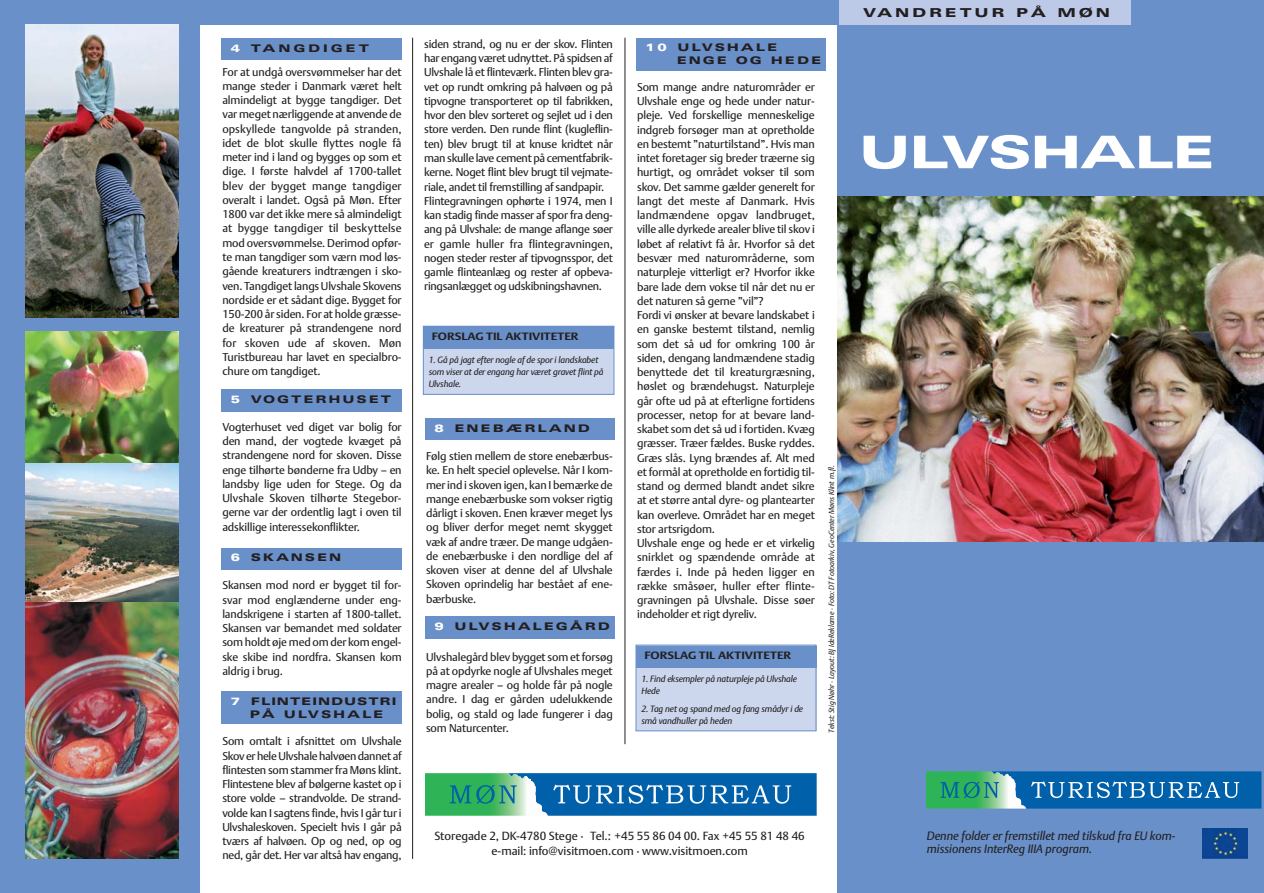
<style>
.page{position:relative;width:1264px;height:893px;background:#fff}
.page>*{position:absolute;margin:0;border:0;box-sizing:border-box;transform-origin:0 0}
.t1{font:900 expanded 45px "Univers";letter-spacing:-.035em;color:#fff;scale:1.2 1}
.t2{font:900 expanded 12.3px "Univers";letter-spacing:.185em;color:#231f20;scale:1.2 1}
.t3{font:italic 12px/13.5px "DTL Argo T";color:#231f20}
.t4{font:11.7px/15px "DTL Argo T";color:#231f20;text-align:center}
.t5{font:11.25px/14.2px "DTL Argo T";letter-spacing:-.01em;color:#231f20;text-align:justify}
.t6{font:900 expanded 10.5px/12.6px "Univers";letter-spacing:.15em;color:#231f20;scale:1.2 1}
.t7{font:700 10.5px "DTL Argo T";color:#231f20;scale:1.2 1}
.t8{font:900 expanded 10.5px/12.6px "Univers";letter-spacing:.075em;color:#231f20;text-align:center;scale:1.2 1}
.t9{font:900 expanded 10.5px "Univers";letter-spacing:.22em;color:#231f20;scale:1.2 1}
.t10{font:italic 9px/12px "DTL Argo T";letter-spacing:-.015em;color:#231f20}
.t11{font:italic 7.5px "DTL Argo T";letter-spacing:-.005em;color:#231f20}
.s1{color:#fff}
</style>
<div class="page">
<img style="left:0;top:0;width:1264px;height:892px">
<p class="t9" style="left:231px;top:44px;width:117px"><span class="s1">4</span> TANGDIGET</p>
<p class="t5" style="left:222px;top:66px;width:181px">For at undgå oversvømmelser har det mange steder i Danmark været helt almindeligt at bygge tangdiger. Det var meget nærliggende at anvende de opskyllede tangvolde på stranden, idet de blot skulle flyttes nogle få meter ind i land og bygges op som et dige. I første halvdel af 1700-tallet blev der bygget mange tangdiger overalt i landet. Også på Møn. Efter 1800 var det ikke mere så almindeligt at bygge tangdiger til beskyttelse mod oversvømmelse. Derimod opfør&shy;te man tangdiger som værn mod løs&shy;gående kreaturers indtrængen i sko&shy;ven. Tangdiget langs Ulvshale Skovens nordside er et sådant dige. Bygget for 150-200 år siden. For at holde græsse&shy;de kreaturer på strandengene nord for skoven ude af skoven. Møn Turistbureau har lavet en specialbro&shy;chure om tangdiget.</p>
<p class="t6" style="left:231px;top:393px;width:135px"><span class="s1">5</span> VOGTERHUSET</p>
<p class="t5" style="left:222px;top:421px;width:181px">Vogterhuset ved diget var bolig for den mand, der vogtede kvæget på strandengene nord for skoven. Disse enge tilhørte bønderne fra Udby – en landsby lige uden for Stege. Og da Ulvshale Skoven tilhørte Stegebor&shy;gerne var der ordentlig lagt i oven til adskillige interessekonflikter.</p>
<p class="t6" style="left:231px;top:552px;width:94px"><span class="s1">6</span> SKANSEN</p>
<p class="t5" style="left:222px;top:579px;width:181px">Skansen mod nord er bygget til for&shy;svar mod englænderne under eng&shy;landskrigene i starten af 1800-tallet.<br>Skansen var bemandet med soldater som holdt øje med om der kom engel&shy;ske skibe ind nordfra. Skansen kom aldrig i brug.</p>
<p class="t8" style="left:231px;top:696px;width:140px"><span class="s1">7</span> FLINTEINDUSTRI<br>PÅ ULVSHALE</p>
<p class="t5" style="left:222px;top:735px;width:181px">Som omtalt i afsnittet om Ulvshale Skov er hele Ulvshale halvøen dannet af flintesten som stammer fra Møns klint.<br>Flintestene blev af bølgerne kastet op i store volde – strandvolde. De strand&shy;volde kan I sagtens finde, hvis I går tur i Ulvshaleskoven. Specielt hvis I går på tværs af halvøen. Op og ned, op og ned, går det. Her var altså hav engang,</p>
<p class="t5" style="left:424px;top:38px;width:190px;text-align:left">siden strand, og nu er der skov. Flinten har engang været udnyttet. På spidsen af Ulvshale lå et flinteværk. Flinten blev gra&shy;vet op rundt omkring på halvøen og på tipvogne transporteret op til fabrikken, hvor den blev sorteret og sejlet ud i den store verden. Den runde flint (kugleflin&shy;ten) blev brugt til at knuse kridtet når man skulle lave cement på cementfabrik&shy;kerne. Noget flint blev brugt til vejmate&shy;riale, andet til fremstilling af sandpapir.<br>Flintegravningen ophørte i 1974, men I kan stadig finde masser af spor fra deng&shy;ang på Ulvshale: de mange aflange søer er gamle huller fra flintegravningen, nogen steder rester af tipvognsspor, det gamle flinteanlæg og rester af opbeva&shy;ringsanlægget og udskibningshavnen.</p>
<p class="t7" style="left:432px;top:331px;width:124px">FORSLAG TIL AKTIVITETER</p>
<p class="t10" style="left:429px;top:354px;width:176px">1. Gå på jagt efter nogle af de spor i landskabet som viser at der engang har været gravet flint på<br>Ulvshale.</p>
<p class="t6" style="left:434px;top:423px;width:131px"><span class="s1">8</span> ENEBÆRLAND</p>
<p class="t5" style="left:426px;top:450px;width:188px">Følg stien mellem de store enebærbus&shy;ke. En helt speciel oplevelse. Når I kom&shy;mer ind i skoven igen, kan I bemærke de mange enebærbuske som vokser rigtig dårligt i skoven. Enen kræver meget lys og bliver derfor meget nemt skygget væk af andre træer. De mange udgåen&shy;de enebærbuske i den nordlige del af skoven viser at denne del af Ulvshale Skoven oprindelig har bestået af ene&shy;bærbuske.</p>
<p class="t6" style="left:434px;top:621px;width:148px"><span class="s1">9</span> ULVSHALEGÅRD</p>
<p class="t5" style="left:426px;top:650px;width:188px">Ulvshalegård blev bygget som et forsøg på at opdyrke nogle af Ulvshales meget magre arealer – og holde får på nogle andre. I dag er gården udelukkende bolig, og stald og lade fungerer i dag som Naturcenter.</p>
<p class="t6" style="left:676px;top:42px;width:122px;text-indent:-31px"><span class="s1">10</span> ULVSHALE<br>ENGE OG HEDE</p>
<p class="t5" style="left:637px;top:81px;width:179px;text-align:left">Som mange andre naturområder er Ulvshale enge og hede under natur&shy;pleje. Ved forskellige menneskelige indgreb forsøger man at opretholde en bestemt ”naturtilstand”. Hvis man intet foretager sig breder træerne sig hurtigt, og området vokser til som skov. Det samme gælder generelt for langt det meste af Danmark. Hvis landmændene opgav landbruget, ville alle dyrkede arealer blive til skov i løbet af relativt få år. Hvorfor så det besvær med naturområderne, som naturpleje vitterligt er? Hvorfor ikke bare lade dem vokse til når det nu er det naturen så gerne ”vil”?<br>Fordi vi ønsker at bevare landskabet i en ganske bestemt tilstand, nemlig som det så ud for omkring 100 år siden, dengang landmændene stadig benyttede det til kreaturgræsning, høslet og brændehugst. Naturpleje går ofte ud på at efterligne fortidens processer, netop for at bevare land&shy;skabet som det så ud i fortiden. Kvæg græsser. Træer fældes. Buske ryddes.<br>Græs slås. Lyng brændes af. Alt med et formål at opretholde en fortidig til&shy;stand og dermed blandt andet sikre at et større antal dyre- og plantearter kan overleve. Området har en meget stor artsrigdom.<br>Ulvshale enge og hede er et virkelig snirklet og spændende område at færdes i. Inde på heden ligger en række småsøer, huller efter flinte&shy;gravningen på Ulvshale. Disse søer indeholder et rigt dyreliv.</p>
<p class="t7" style="left:644px;top:650px;width:124px">FORSLAG TIL AKTIVITETER</p>
<p class="t10" style="left:641px;top:673px;width:157px">1. Find eksempler på naturpleje på Ulvshale<br>Hede</p>
<p class="t10" style="left:641px;top:703px;width:163px">2. Tag net og spand med og fang smådyr i de små vandhuller på heden</p>
<p class="t11" style="left:828px;top:732px;width:269px;rotate:-90deg">Tekst: Stig Nøhr · Layout: BJ IdeReklame · Foto: DT Fotoarkiv, GeoCenter Møns Klint m.fl.</p>
<p class="t2" style="left:863px;top:8px;width:207px">VANDRETUR PÅ MØN</p>
<h1 class="t1" style="left:858px;top:136px;width:299px">ULVSHALE</h1>
<p class="t4" style="left:434px;top:829px;width:372px">Storegade 2, DK-4780 Stege · Tel.: +45 55 86 04 00. Fax +45 55 81 48 46 e-mail: info@visitmoen.com · www.visitmoen.com</p>
<p class="t3" style="left:927px;top:829px;width:250px">Denne folder er fremstillet med tilskud fra EU kom&shy;missionens InterReg IIIA program.</p>
</div>
